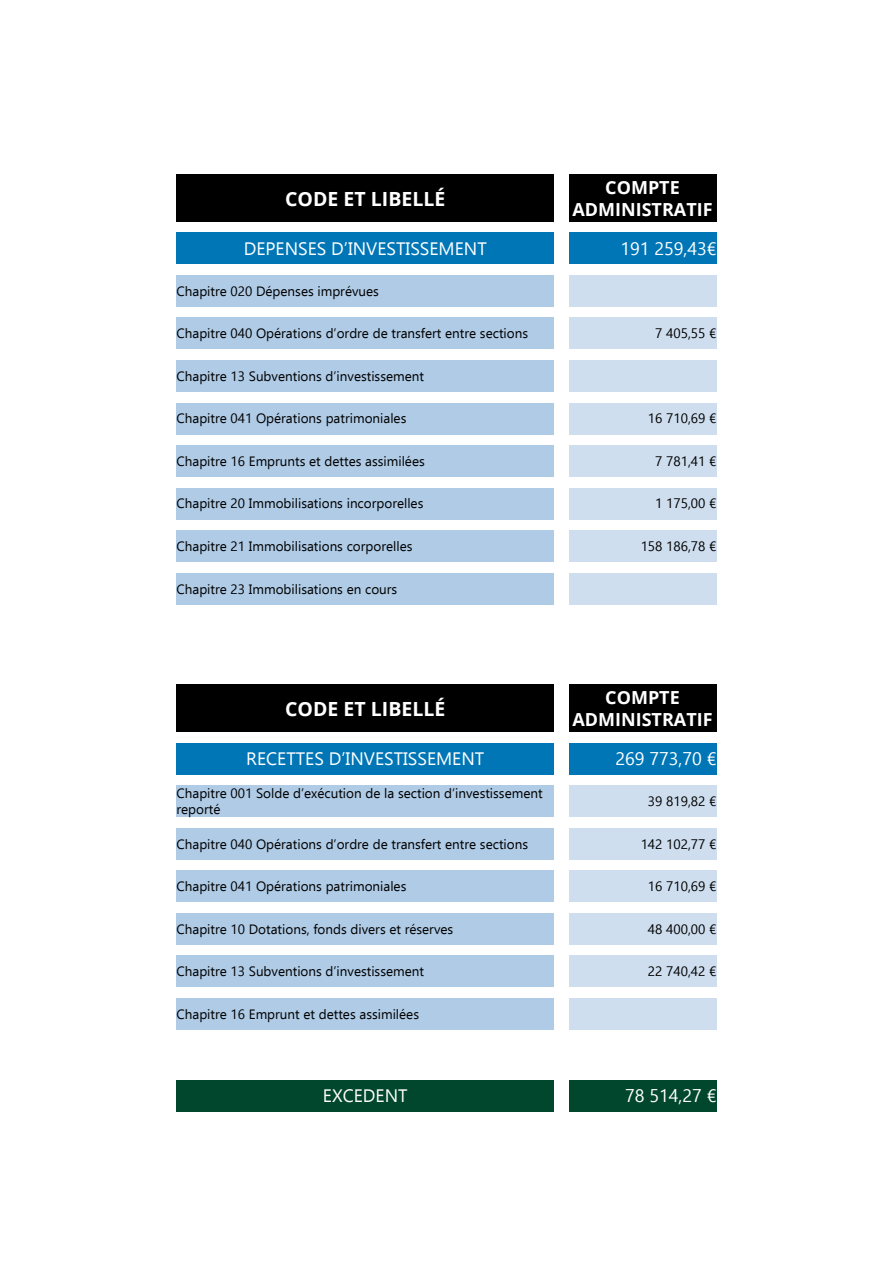
<style>
.page{position:relative;width:893px;height:1263px;background:#fff}
.page>*{position:absolute;margin:0;border:0;box-sizing:border-box;transform-origin:0 0}
.t1{font:700 19.5px "Open Sans";color:#fff}
.t2{font:18px "Ebrima";color:#fff}
.t3{font:700 18px/21.6px "Open Sans";color:#fff;text-align:center}
.t4{font:13.5px/16.2px "Ebrima";color:#000}
</style>
<div class="page">
<div style="left:176px;top:174px;width:378px;height:48px;background:#000"></div>
<div style="left:176px;top:685px;width:378px;height:47px;background:#000"></div>
<div style="left:568px;top:174px;width:148px;height:48px;background:#000"></div>
<div style="left:568px;top:685px;width:148px;height:47px;background:#000"></div>
<div style="left:176px;top:232px;width:378px;height:32px;background:#0076b6"></div>
<div style="left:176px;top:743px;width:378px;height:32px;background:#0076b6"></div>
<div style="left:568px;top:232px;width:148px;height:32px;background:#0076b6"></div>
<div style="left:568px;top:743px;width:148px;height:32px;background:#0076b6"></div>
<div style="left:176px;top:275px;width:378px;height:32px;background:#afcbe6"></div>
<div style="left:176px;top:317px;width:378px;height:32px;background:#afcbe6"></div>
<div style="left:176px;top:360px;width:378px;height:32px;background:#afcbe6"></div>
<div style="left:176px;top:403px;width:378px;height:31px;background:#afcbe6"></div>
<div style="left:176px;top:445px;width:378px;height:32px;background:#afcbe6"></div>
<div style="left:176px;top:488px;width:378px;height:31px;background:#afcbe6"></div>
<div style="left:176px;top:530px;width:378px;height:32px;background:#afcbe6"></div>
<div style="left:176px;top:573px;width:378px;height:31px;background:#afcbe6"></div>
<div style="left:176px;top:785px;width:378px;height:32px;background:#afcbe6"></div>
<div style="left:176px;top:828px;width:378px;height:32px;background:#afcbe6"></div>
<div style="left:176px;top:870px;width:378px;height:32px;background:#afcbe6"></div>
<div style="left:176px;top:913px;width:378px;height:32px;background:#afcbe6"></div>
<div style="left:176px;top:955px;width:378px;height:32px;background:#afcbe6"></div>
<div style="left:176px;top:998px;width:378px;height:32px;background:#afcbe6"></div>
<div style="left:568px;top:275px;width:148px;height:32px;background:#cedeef"></div>
<div style="left:568px;top:317px;width:148px;height:32px;background:#cedeef"></div>
<div style="left:568px;top:360px;width:148px;height:32px;background:#cedeef"></div>
<div style="left:568px;top:403px;width:148px;height:31px;background:#cedeef"></div>
<div style="left:568px;top:445px;width:148px;height:32px;background:#cedeef"></div>
<div style="left:568px;top:488px;width:148px;height:31px;background:#cedeef"></div>
<div style="left:568px;top:530px;width:148px;height:32px;background:#cedeef"></div>
<div style="left:568px;top:573px;width:148px;height:31px;background:#cedeef"></div>
<div style="left:568px;top:785px;width:148px;height:32px;background:#cedeef"></div>
<div style="left:568px;top:828px;width:148px;height:32px;background:#cedeef"></div>
<div style="left:568px;top:870px;width:148px;height:32px;background:#cedeef"></div>
<div style="left:568px;top:913px;width:148px;height:32px;background:#cedeef"></div>
<div style="left:568px;top:955px;width:148px;height:32px;background:#cedeef"></div>
<div style="left:568px;top:998px;width:148px;height:32px;background:#cedeef"></div>
<div style="left:176px;top:1080px;width:378px;height:32px;background:#00472e"></div>
<div style="left:568px;top:1080px;width:148px;height:32px;background:#00472e"></div>
<h1 class="t1" style="left:285px;top:185px;width:162px">CODE ET LIBELLÉ</h1>
<h2 class="t2" style="left:244px;top:236px;width:244px">DEPENSES D’INVESTISSEMENT</h2>
<p class="t4" style="left:176px;top:283px;width:204px">Chapitre 020 Dépenses imprévues</p>
<p class="t4" style="left:176px;top:325px;width:353px">Chapitre 040 Opérations d’ordre de transfert entre sections</p>
<p class="t4" style="left:176px;top:368px;width:249px">Chapitre 13 Subventions d’investissement</p>
<p class="t4" style="left:176px;top:410px;width:231px">Chapitre 041 Opérations patrimoniales</p>
<p class="t4" style="left:176px;top:453px;width:250px">Chapitre 16 Emprunts et dettes assimilées</p>
<p class="t4" style="left:176px;top:495px;width:248px">Chapitre 20 Immobilisations incorporelles</p>
<p class="t4" style="left:176px;top:538px;width:238px">Chapitre 21 Immobilisations corporelles</p>
<p class="t4" style="left:176px;top:580px;width:222px">Chapitre 23 Immobilisations en cours</p>
<h2 class="t3" style="left:572px;top:176px;width:142px">COMPTE<br>ADMINISTRATIF</h2>
<h2 class="t2" style="left:620px;top:236px;width:98px">191 259,43€</h2>
<p class="t4" style="left:655px;top:325px;width:63px">7 405,55 €</p>
<p class="t4" style="left:648px;top:410px;width:70px">16 710,69 €</p>
<p class="t4" style="left:655px;top:453px;width:63px">7 781,41 €</p>
<p class="t4" style="left:655px;top:495px;width:63px">1 175,00 €</p>
<p class="t4" style="left:641px;top:538px;width:77px">158 186,78 €</p>
<h1 class="t1" style="left:285px;top:695px;width:162px">CODE ET LIBELLÉ</h1>
<h2 class="t2" style="left:246px;top:746px;width:240px">RECETTES D’INVESTISSEMENT</h2>
<p class="t4" style="left:176px;top:785px;width:368px">Chapitre 001 Solde d’exécution de la section d’investissement reporté</p>
<p class="t4" style="left:176px;top:835px;width:353px">Chapitre 040 Opérations d’ordre de transfert entre sections</p>
<p class="t4" style="left:176px;top:878px;width:231px">Chapitre 041 Opérations patrimoniales</p>
<p class="t4" style="left:176px;top:920px;width:278px">Chapitre 10 Dotations, fonds divers et réserves</p>
<p class="t4" style="left:176px;top:963px;width:249px">Chapitre 13 Subventions d’investissement</p>
<p class="t4" style="left:176px;top:1006px;width:244px">Chapitre 16 Emprunt et dettes assimilées</p>
<h2 class="t3" style="left:572px;top:687px;width:142px">COMPTE<br>ADMINISTRATIF</h2>
<h2 class="t2" style="left:615px;top:746px;width:103px">269 773,70 €</h2>
<p class="t4" style="left:648px;top:793px;width:70px">39 819,82 €</p>
<p class="t4" style="left:641px;top:835px;width:77px">142 102,77 €</p>
<p class="t4" style="left:648px;top:878px;width:70px">16 710,69 €</p>
<p class="t4" style="left:648px;top:920px;width:70px">48 400,00 €</p>
<p class="t4" style="left:648px;top:963px;width:70px">22 740,42 €</p>
<h2 class="t2" style="left:323px;top:1083px;width:86px">EXCEDENT</h2>
<h2 class="t2" style="left:625px;top:1083px;width:93px">78 514,27 €</h2>
</div>
